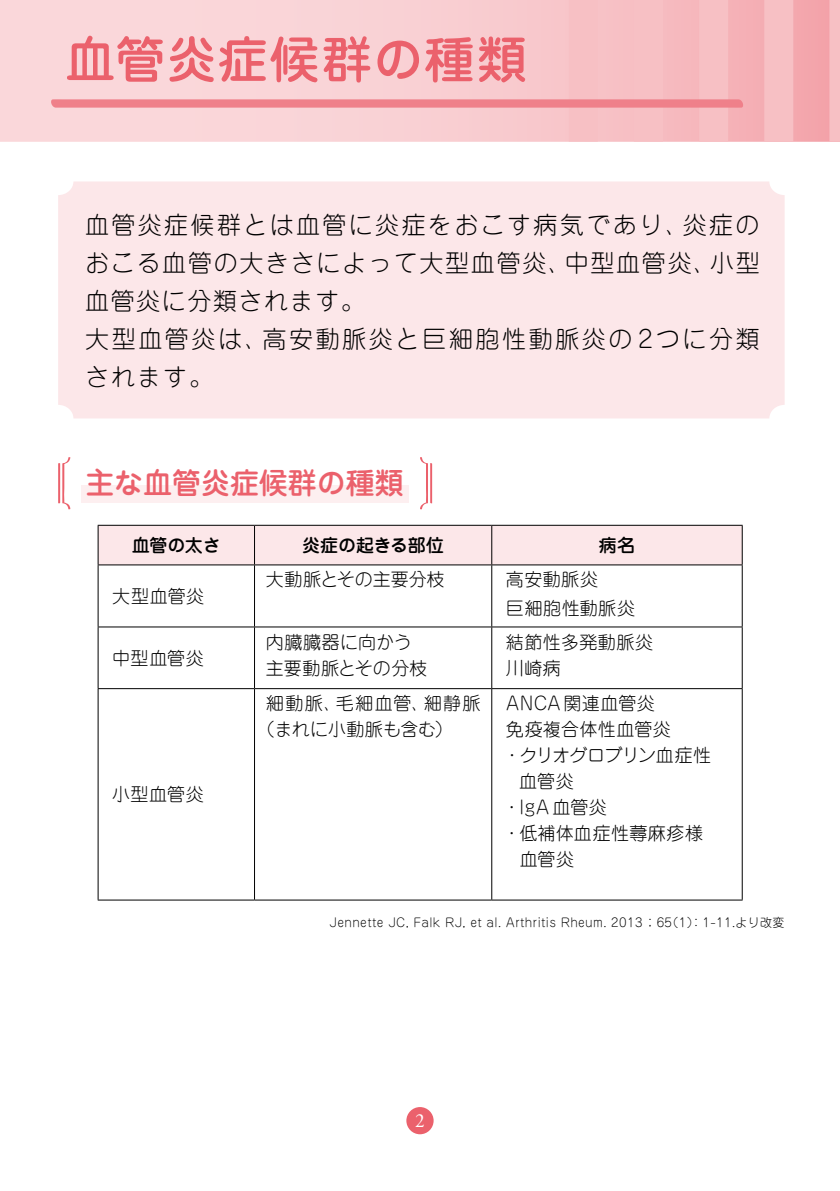
<style>
.page{position:relative;width:840px;height:1191px;background:#fff}
.page>*{position:absolute;margin:0;border:0;box-sizing:border-box;transform-origin:0 0}
.t1{font:500 50px "Jun 34 Pro";letter-spacing:.025em;color:#eb616c}
.t2{font:500 29.4px "Jun 34 Pro";color:#eb616c}
.t3{font:300 24px/38px "Jun 101 Pro";letter-spacing:.1em;color:#000}
.t4{font:20px "Adobe Garamond Pro";color:#fff;scale:.95 1}
.t5{font:300 18px/26px "Jun 101 Pro";letter-spacing:.02em;color:#000}
.t6{font:500 18px "Jun 34 Pro";letter-spacing:-.01em;color:#000}
.t7{font:300 18px "Jun 101 Pro";letter-spacing:-.005em;color:#000}
.t8{font:300 12px "Jun 101 Pro";letter-spacing:.03em;color:#000}
</style>
<div class="page">
<div style="left:406px;top:1107px;width:27px;height:27px;background:#eb616c;border-radius:50%"></div>
<svg style="left:0;top:0;width:828px;height:142px;background:#f8ccd0"></svg>
<div style="left:828px;top:0;width:11px;height:142px;background:#f7c0c4"></div>
<div style="left:763px;top:0;width:30px;height:142px;background:#f7c0c4"></div>
<div style="left:698px;top:0;width:30px;height:142px;background:#f7c0c4"></div>
<div style="left:633px;top:0;width:30px;height:142px;background:#f7c0c4"></div>
<div style="left:568px;top:0;width:30px;height:142px;background:#f7c0c4"></div>
<div style="left:58px;top:181px;width:726px;height:237px;background:#fce7e9;border-radius:14px"></div>
<svg style="left:50px;top:99px;width:693px;height:9px;background:#ef868f"></svg>
<div style="left:99px;top:526px;width:642px;height:38px;background:#fce7e9"></div>
<hr style="left:254px;top:525px;width:1px;height:39px;background:#000">
<hr style="left:491px;top:525px;width:1px;height:39px;background:#000">
<hr style="left:254px;top:565px;width:1px;height:61px;background:#000">
<hr style="left:491px;top:565px;width:1px;height:61px;background:#000">
<hr style="left:254px;top:627px;width:1px;height:61px;background:#000">
<hr style="left:491px;top:627px;width:1px;height:61px;background:#000">
<hr style="left:254px;top:689px;width:1px;height:210px;background:#000">
<hr style="left:491px;top:689px;width:1px;height:210px;background:#000">
<hr style="left:98px;top:525px;width:156px;height:1px;background:#000">
<hr style="left:98px;top:525px;width:1px;height:39px;background:#000">
<hr style="left:254px;top:525px;width:237px;height:1px;background:#000">
<hr style="left:491px;top:525px;width:251px;height:1px;background:#000">
<hr style="left:741px;top:525px;width:1px;height:39px;background:#000">
<hr style="left:98px;top:564px;width:156px;height:1px;background:#000">
<hr style="left:98px;top:565px;width:1px;height:61px;background:#000">
<hr style="left:254px;top:564px;width:237px;height:1px;background:#000">
<hr style="left:491px;top:564px;width:251px;height:1px;background:#000">
<hr style="left:741px;top:565px;width:1px;height:61px;background:#000">
<hr style="left:98px;top:626px;width:156px;height:1px;background:#000">
<hr style="left:98px;top:627px;width:1px;height:61px;background:#000">
<hr style="left:254px;top:626px;width:237px;height:1px;background:#000">
<hr style="left:491px;top:626px;width:251px;height:1px;background:#000">
<hr style="left:741px;top:627px;width:1px;height:61px;background:#000">
<hr style="left:98px;top:688px;width:156px;height:1px;background:#000">
<hr style="left:98px;top:689px;width:1px;height:210px;background:#000">
<hr style="left:254px;top:688px;width:237px;height:1px;background:#000">
<hr style="left:491px;top:688px;width:251px;height:1px;background:#000">
<hr style="left:741px;top:689px;width:1px;height:210px;background:#000">
<hr style="left:98px;top:899px;width:156px;height:1px;background:#000">
<hr style="left:254px;top:899px;width:237px;height:1px;background:#000">
<hr style="left:491px;top:899px;width:251px;height:1px;background:#000">
<div style="left:82px;top:486px;width:326px;height:17px;background:#fdeff0"></div>
<svg style="left:58px;top:457px;width:12px;height:52px"></svg>
<svg style="left:420px;top:457px;width:12px;height:52px"></svg>
<h1 class="t1" style="left:65px;top:20px;width:463px">血管炎症候群の種類</h1>
<h3 class="t3" style="left:85px;top:203px;width:676px">血管炎症候群とは血管に炎症をおこす病気であり、炎症のおこる血管の大きさによって大型血管炎、中型血管炎、小型血管炎に分類されます。<br>大型血管炎は、高安動脈炎と巨細胞性動脈炎の 2つに分類されます。</h3>
<h2 class="t2" style="left:85px;top:460px;width:319px">主な血管炎症候群の種類</h2>
<p class="t6" style="left:132px;top:531px;width:91px">血管の太さ</p>
<p class="t6" style="left:302px;top:531px;width:143px">炎症の起きる部位</p>
<p class="t6" style="left:598px;top:531px;width:38px">病名</p>
<p class="t5" style="left:112px;top:581px;width:93px">大型血管炎</p>
<p class="t7" style="left:266px;top:565px;width:180px">大動脈とその主要分枝</p>
<p class="t5" style="left:505px;top:563px;width:130px;line-height:28.8px">高安動脈炎<br>巨細胞性動脈炎</p>
<p class="t5" style="left:112px;top:643px;width:93px">中型血管炎</p>
<p class="t5" style="left:112px;top:779px;width:93px">小型血管炎</p>
<p class="t5" style="left:266px;top:626px;width:163px">内臓臓器に向かう主要動脈とその分枝</p>
<p class="t5" style="left:505px;top:626px;width:149px">結節性多発動脈炎川崎病</p>
<p class="t5" style="left:257px;top:688px;width:225px;text-indent:9px">細動脈、毛細血管、細静脈（まれに小動脈も含む）</p>
<p class="t5" style="left:502px;top:688px;width:210px">ANCA関連血管炎<br>免疫複合体性血管炎<br>・クリオグロブリン血症性　血管炎<br>・IgA血管炎<br>・低補体血症性蕁麻疹様　血管炎</p>
<p class="t8" style="left:329px;top:913px;width:456px">Jennette JC, Falk RJ, et al. Arthritis Rheum. 2013 ；65（1）：1-11.より改変</p>
<p class="t4" style="left:415px;top:1109px;width:11px">2</p>
</div>
